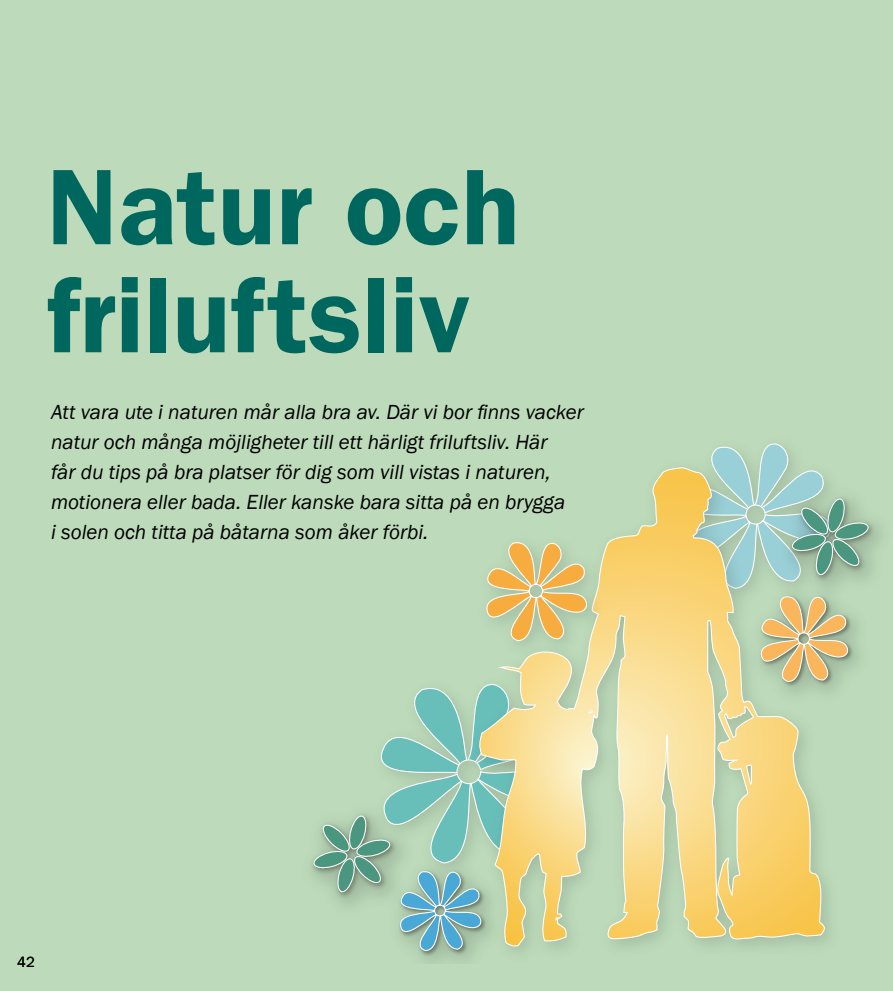
<style>
.page{position:relative;width:893px;height:991px;background:#bddbbb}
.page>*{position:absolute;margin:0;border:0;box-sizing:border-box;transform-origin:0 0}
.Huvudrubrik{font:600 108px "ITC Franklin Gothic Std";color:#00675e}
.Inledningstext_kapit{font:italic 21px/30px "Franklin Gothic";color:#000}
.t1{font:15px "Franklin Gothic";color:#000}
</style>
<div class="page">
<svg style="left:381px;top:688px;width:81px;height:95px"></svg>
<img style="left:462px;top:694px;width:368px;height:258px">
<svg style="left:479px;top:468px;width:346px;height:479px"></svg>
<img style="left:479px;top:524px;width:134px;height:143px">
<svg style="left:480px;top:538px;width:113px;height:104px"></svg>
<img style="left:423px;top:851px;width:90px;height:112px">
<img style="left:418px;top:868px;width:70px;height:90px">
<svg style="left:311px;top:783px;width:175px;height:168px"></svg>
<img style="left:741px;top:682px;width:93px;height:31px">
<img style="left:757px;top:682px;width:83px;height:7px">
<svg style="left:675px;top:443px;width:206px;height:239px"></svg>
<hr style="left:892px;top:0;width:1px;height:57px;background:#b6d7b6">
<h1 class="Huvudrubrik" style="left:47px;top:143px;width:475px">Natur och</h1>
<h1 class="Huvudrubrik" style="left:47px;top:251px;width:425px">friluftsliv</h1>
<h2 class="Inledningstext_kapit" style="left:51px;top:397px;width:534px">Att vara ute i naturen mår alla bra av. Där vi bor finns vacker natur och många möjligheter till ett härligt friluftsliv. Här<br>får du tips på bra platser för dig som vill vistas i naturen, motionera eller bada. Eller kanske bara sitta på en brygga<br>i solen och titta på båtarna som åker förbi.</h2>
<p class="t1" style="left:17px;top:952px;width:19px">42</p>
</div>
